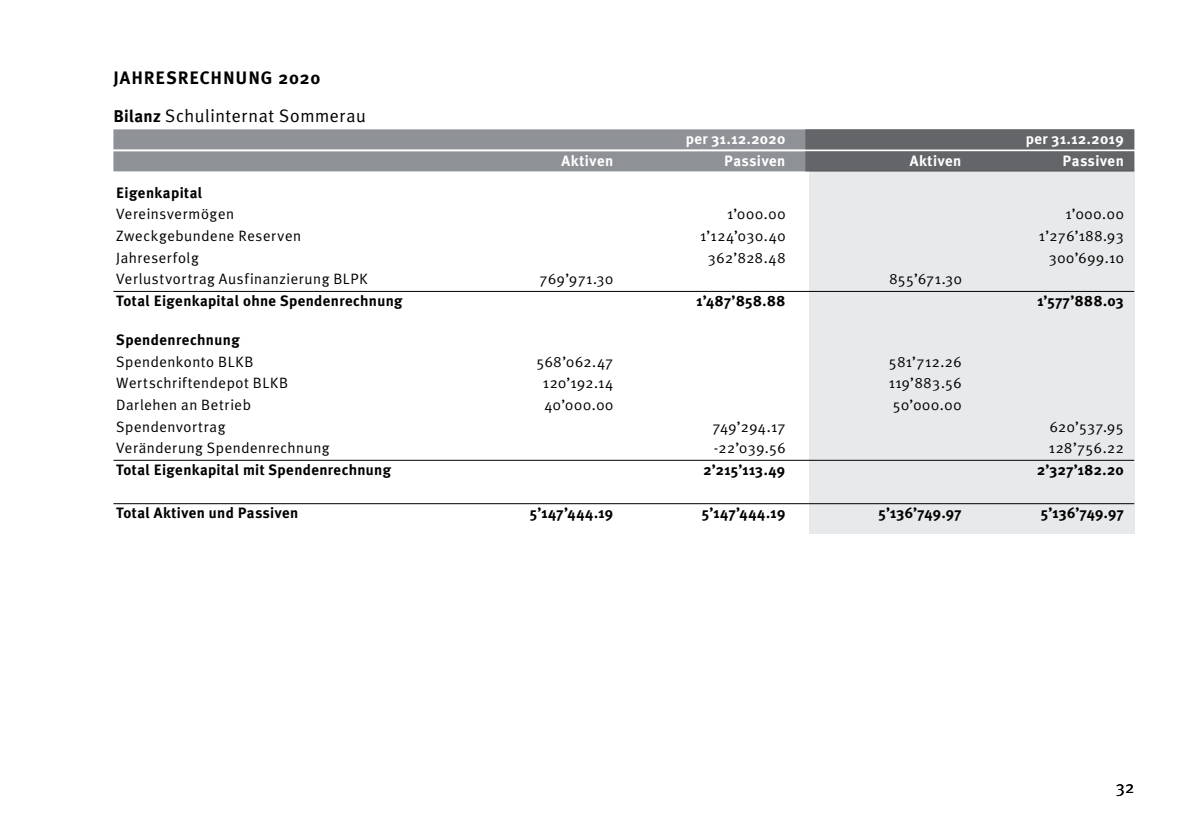
<style>
.page{position:relative;width:1191px;height:840px;background:#fff}
.page>*{position:absolute;margin:0;border:0;box-sizing:border-box;transform-origin:0 0}
._02_fliesstext_regul{font:18px "Meta Plus Normal";letter-spacing:.035em;color:#000}
._01_TITEL_INHALTSVER{font:700 18px "Meta Plus";letter-spacing:.05em;color:#000}
.t1{font:17px "Meta Plus Normal";color:#000}
._20_Tabelle_gs{font:15px "Meta Plus Normal";letter-spacing:.035em;color:#000}
._20_Tabelle_gs-2{font:700 15px "Meta Plus";letter-spacing:.025em;color:#000}
._19_Tabelle_Titel{font:700 15px "Meta Plus";letter-spacing:.03em;color:#fff}
._21_Tabelle_UT{font:700 15px "Meta Plus";letter-spacing:.03em;color:#000}
.s1{font-family:"Meta Plus";font-weight:700;font-size:17px}
</style>
<div class="page">
<div style="left:113px;top:129px;width:1021px;height:20px;background:#8e9196"></div>
<div style="left:805px;top:129px;width:329px;height:20px;background:#636569"></div>
<div style="left:113px;top:151px;width:1021px;height:20px;background:#8e9196"></div>
<div style="left:805px;top:151px;width:329px;height:20px;background:#636569"></div>
<hr style="left:113px;top:291px;width:1021px;height:1px;background:#000">
<hr style="left:113px;top:459px;width:1021px;height:1px;background:#000">
<hr style="left:113px;top:503px;width:1021px;height:1px;background:#000">
<div style="left:808px;top:170px;width:326px;height:363px;background:#e8e9eb"></div>
<p class="_01_TITEL_INHALTSVER" style="left:113px;top:67px;width:208px">JAHRESRECHNUNG 2020</p>
<p class="_02_fliesstext_regul" style="left:113px;top:105px;width:254px"><span class="s1">Bilanz</span> Schulinternat Sommerau</p>
<p class="_19_Tabelle_Titel" style="left:685px;top:130px;width:101px">per 31.12.2020</p>
<p class="_19_Tabelle_Titel" style="left:1025px;top:130px;width:99px">per 31.12.2019</p>
<p class="_19_Tabelle_Titel" style="left:561px;top:152px;width:53px">Aktiven</p>
<p class="_19_Tabelle_Titel" style="left:724px;top:152px;width:63px">Passiven</p>
<p class="_19_Tabelle_Titel" style="left:909px;top:152px;width:53px">Aktiven</p>
<p class="_19_Tabelle_Titel" style="left:1062px;top:152px;width:63px">Passiven</p>
<p class="_21_Tabelle_UT" style="left:116px;top:184px;width:88px">Eigenkapital</p>
<p class="_20_Tabelle_gs" style="left:116px;top:205px;width:119px">Vereinsvermögen</p>
<p class="_20_Tabelle_gs" style="left:727px;top:205px;width:60px">1’000.00</p>
<p class="_20_Tabelle_gs" style="left:1065px;top:205px;width:60px">1’000.00</p>
<p class="_20_Tabelle_gs" style="left:116px;top:227px;width:186px">Zweckgebundene Reserven</p>
<p class="_20_Tabelle_gs" style="left:700px;top:227px;width:87px">1’124’030.40</p>
<p class="_20_Tabelle_gs" style="left:1039px;top:227px;width:86px">1’276’188.93</p>
<p class="_20_Tabelle_gs" style="left:116px;top:249px;width:84px">Jahreserfolg</p>
<p class="_20_Tabelle_gs" style="left:708px;top:249px;width:79px">362’828.48</p>
<p class="_20_Tabelle_gs" style="left:1048px;top:249px;width:77px">300’699.10</p>
<p class="_20_Tabelle_gs" style="left:116px;top:270px;width:253px">Verlustvortrag Ausfinanzierung BLPK</p>
<p class="_20_Tabelle_gs" style="left:539px;top:270px;width:75px">769’971.30</p>
<p class="_20_Tabelle_gs" style="left:889px;top:270px;width:74px">855’671.30</p>
<p class="_20_Tabelle_gs-2" style="left:116px;top:292px;width:288px">Total Eigenkapital ohne Spendenrechnung</p>
<p class="_20_Tabelle_gs-2" style="left:696px;top:292px;width:90px">1’487’858.88</p>
<p class="_20_Tabelle_gs-2" style="left:1037px;top:292px;width:88px">1’577’888.03</p>
<p class="_21_Tabelle_UT" style="left:116px;top:331px;width:125px">Spendenrechnung</p>
<p class="_20_Tabelle_gs" style="left:116px;top:352px;width:139px">Spendenkonto BLKB</p>
<p class="_20_Tabelle_gs" style="left:536px;top:352px;width:78px">568’062.47</p>
<p class="_20_Tabelle_gs" style="left:889px;top:352px;width:74px">581’712.26</p>
<p class="_20_Tabelle_gs" style="left:116px;top:374px;width:173px">Wertschriftendepot BLKB</p>
<p class="_20_Tabelle_gs" style="left:543px;top:374px;width:72px">120’192.14</p>
<p class="_20_Tabelle_gs" style="left:889px;top:374px;width:74px">119’883.56</p>
<p class="_20_Tabelle_gs" style="left:116px;top:396px;width:136px">Darlehen an Betrieb</p>
<p class="_20_Tabelle_gs" style="left:544px;top:396px;width:70px">40’000.00</p>
<p class="_20_Tabelle_gs" style="left:892px;top:396px;width:70px">50’000.00</p>
<p class="_20_Tabelle_gs" style="left:116px;top:417px;width:111px">Spendenvortrag</p>
<p class="_20_Tabelle_gs" style="left:712px;top:417px;width:74px">749’294.17</p>
<p class="_20_Tabelle_gs" style="left:1049px;top:417px;width:75px">620’537.95</p>
<p class="_20_Tabelle_gs" style="left:116px;top:439px;width:215px">Veränderung Spendenrechnung</p>
<p class="_20_Tabelle_gs" style="left:713px;top:439px;width:73px">-22’039.56</p>
<p class="_20_Tabelle_gs" style="left:1049px;top:439px;width:76px">128’756.22</p>
<p class="_20_Tabelle_gs-2" style="left:116px;top:461px;width:276px">Total Eigenkapital mit Spendenrechnung</p>
<p class="_20_Tabelle_gs-2" style="left:703px;top:461px;width:83px">2’215’113.49</p>
<p class="_20_Tabelle_gs-2" style="left:1037px;top:461px;width:88px">2’327’182.20</p>
<p class="_20_Tabelle_gs-2" style="left:116px;top:504px;width:184px">Total Aktiven und Passiven</p>
<p class="_20_Tabelle_gs-2" style="left:530px;top:504px;width:85px">5’147’444.19</p>
<p class="_20_Tabelle_gs-2" style="left:702px;top:504px;width:85px">5’147’444.19</p>
<p class="_20_Tabelle_gs-2" style="left:878px;top:504px;width:84px">5’136’749.97</p>
<p class="_20_Tabelle_gs-2" style="left:1041px;top:504px;width:84px">5’136’749.97</p>
<p class="t1" style="left:1115px;top:777px;width:20px">32</p>
</div>
